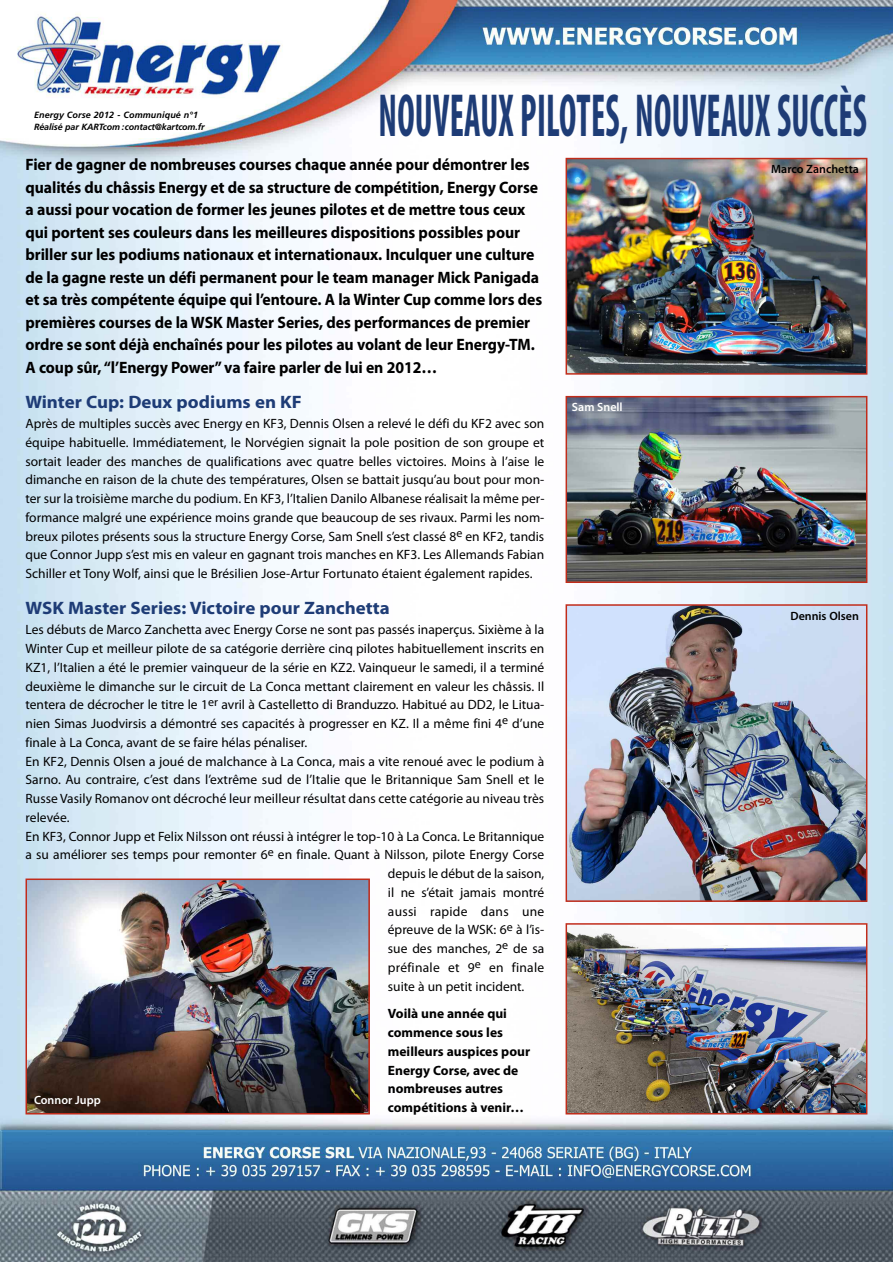
<style>
.page{position:relative;width:893px;height:1262px;background:#fff}
.page>*{position:absolute;margin:0;border:0;box-sizing:border-box;transform-origin:0 0}
.t1{font:700 condensed 61.2px "Myriad Pro";letter-spacing:.01em;color:#1e3c76;scale:.59 1}
.t2{font:700 18px "Myriad Pro";color:#1e3c76;scale:1.05 1}
.t3{font:700 16.5px/22.5px "Myriad Pro";letter-spacing:-.005em;color:#000;scale:.95 1}
.t4{font:13.5px/18.8px "Myriad Pro";color:#000;text-align:justify}
.t5{font:700 13.5px/18.8px "Myriad Pro";color:#000}
.t6{font:13.5px "Myriad Pro";letter-spacing:.02em;color:#000}
.t7{font:600 12px "Myriad Pro";color:#000}
.t8{font:600 12px "Myriad Pro";color:#fff}
.t9{font:italic 700 9px/12px "Frutiger";letter-spacing:-.01em;color:#000}
</style>
<div class="page">
<img style="left:0;top:0;width:892px;height:1262px">
<img style="left:569px;top:161px;width:295px;height:211px">
<div style="left:566px;top:158px;width:301px;height:217px;border:2px solid #c12c1b"></div>
<img style="left:569px;top:399px;width:295px;height:181px">
<div style="left:566px;top:396px;width:301px;height:187px;border:2px solid #c12c1b"></div>
<img style="left:569px;top:607px;width:295px;height:292px">
<div style="left:566px;top:604px;width:301px;height:298px;border:2px solid #c12c1b"></div>
<img style="left:569px;top:926px;width:295px;height:185px">
<div style="left:566px;top:923px;width:301px;height:191px;border:2px solid #c12c1b"></div>
<img style="left:29px;top:882px;width:338px;height:229px">
<div style="left:26px;top:879px;width:344px;height:235px;border:2px solid #c12c1b"></div>
<p class="t9" style="left:34px;top:109px;width:172px">Energy Corse 2012 - Communiqué n°1<br>Réalisé par KARTcom : contact@kartcom.fr</p>
<h1 class="t1" style="left:378px;top:94px;width:830px">NOUVEAUX PILOTES, NOUVEAUX SUCCÈS</h1>
<p class="t3" style="left:26px;top:155px;width:545px">Fier de gagner de nombreuses courses chaque année pour démontrer les qualités du châssis Energy et de sa structure de compétition, Energy Corse a aussi pour vocation de former les jeunes pilotes et de mettre tous ceux qui portent ses couleurs dans les meilleures dispositions possibles pour briller sur les podiums nationaux et internationaux. Inculquer une culture de la gagne reste un défi permanent pour le team manager Mick Panigada et sa très compétente équipe qui l’entoure. A la Winter Cup comme lors des premières courses de la WSK Master Series, des performances de premier ordre se sont déjà enchaînés pour les pilotes au volant de leur Energy-TM.<br>A coup sûr, “l’Energy Power” va faire parler de lui en 2012…</p>
<h2 class="t2" style="left:26px;top:395px;width:265px">Winter Cup: Deux podiums en KF</h2>
<p class="t4" style="left:26px;top:415px;width:520px">Après de multiples succès avec Energy en KF3, Dennis Olsen a relevé le défi du KF2 avec son équipe habituelle. Immédiatement, le Norvégien signait la pole position de son groupe et sortait leader des manches de qualifications avec quatre belles victoires. Moins à l’aise le dimanche en raison de la chute des températures, Olsen se battait jusqu’au bout pour mon&shy;ter sur la troisième marche du podium. En KF3, l’Italien Danilo Albanese réalisait la même per&shy;formance malgré une expérience moins grande que beaucoup de ses rivaux. Parmi les nom&shy;breux pilotes présents sous la structure Energy Corse, Sam Snell s’est classé 8<sup>e</sup> en KF2, tandis que Connor Jupp s’est mis en valeur en gagnant trois manches en KF3. Les Allemands Fabian Schiller et Tony Wolf, ainsi que le Brésilien Jose-Artur Fortunato étaient également rapides.</p>
<h2 class="t2" style="left:26px;top:601px;width:348px">WSK Master Series: Victoire pour Zanchetta</h2>
<p class="t4" style="left:26px;top:622px;width:520px">Les débuts de Marco Zanchetta avec Energy Corse ne sont pas passés inaperçus. Sixième à la</p>
<p class="t4" style="left:26px;top:640px;width:520px">Winter Cup et meilleur pilote de sa catégorie derrière cinq pilotes habituellement inscrits en</p>
<p class="t4" style="left:26px;top:659px;width:520px">KZ1, l’Italien a été le premier vainqueur de la série en KZ2. Vainqueur le samedi, il a terminé</p>
<p class="t4" style="left:26px;top:678px;width:520px">deuxième le dimanche sur le circuit de La Conca mettant clairement en valeur les châssis. Il</p>
<p class="t4" style="left:26px;top:697px;width:520px">tentera de décrocher le titre le 1<sup>er</sup> avril à Castelletto di Branduzzo. Habitué au DD2, le Litua-</p>
<p class="t4" style="left:26px;top:715px;width:520px">nien Simas Juodvirsis a démontré ses capacités à progresser en KZ. Il a même fini 4<sup>e</sup> d’une</p>
<p class="t4" style="left:26px;top:734px;width:283px">finale à La Conca, avant de se faire hélas pénaliser.</p>
<p class="t4" style="left:26px;top:753px;width:520px">En KF2, Dennis Olsen a joué de malchance à La Conca, mais a vite renoué avec le podium à</p>
<p class="t4" style="left:26px;top:772px;width:520px">Sarno. Au contraire, c’est dans l’extrême sud de l’Italie que le Britannique Sam Snell et le</p>
<p class="t4" style="left:26px;top:790px;width:520px">Russe Vasily Romanov ont décroché leur meilleur résultat dans cette catégorie au niveau très</p>
<p class="t4" style="left:26px;top:809px;width:45px">relevée.</p>
<p class="t4" style="left:26px;top:828px;width:520px">En KF3, Connor Jupp et Felix Nilsson ont réussi à intégrer le top-10 à La Conca. Le Britannique</p>
<p class="t4" style="left:26px;top:847px;width:520px">a su améliorer ses temps pour remonter 6<sup>e</sup> en finale. Quant à Nilsson, pilote Energy Corse</p>
<p class="t4" style="left:388px;top:865px;width:158px">depuis le début de la saison,</p>
<p class="t4" style="left:388px;top:884px;width:158px">il ne s’était jamais montré</p>
<p class="t6" style="left:388px;top:906px;width:158px">aussi rapide dans une</p>
<p class="t4" style="left:388px;top:922px;width:158px">épreuve de la WSK: 6<sup>e</sup> à l’is-</p>
<p class="t4" style="left:388px;top:940px;width:158px">sue des manches, 2<sup>e</sup> de sa</p>
<p class="t6" style="left:388px;top:962px;width:158px">préfinale et 9<sup>e</sup> en finale</p>
<p class="t4" style="left:388px;top:978px;width:138px">suite à un petit incident.</p>
<p class="t5" style="left:388px;top:1006px;width:144px">Voilà une année qui commence sous les meilleurs auspices pour<br>Energy Corse, avec de nombreuses autres compétitions à venir…</p>
<p class="t8" style="left:34px;top:1096px;width:68px">Connor Jupp</p>
<p class="t8" style="left:572px;top:403px;width:52px">Sam Snell</p>
<p class="t7" style="left:771px;top:165px;width:89px">Marco Zanchetta</p>
<p class="t7" style="left:790px;top:611px;width:70px">Dennis Olsen</p>
</div>
